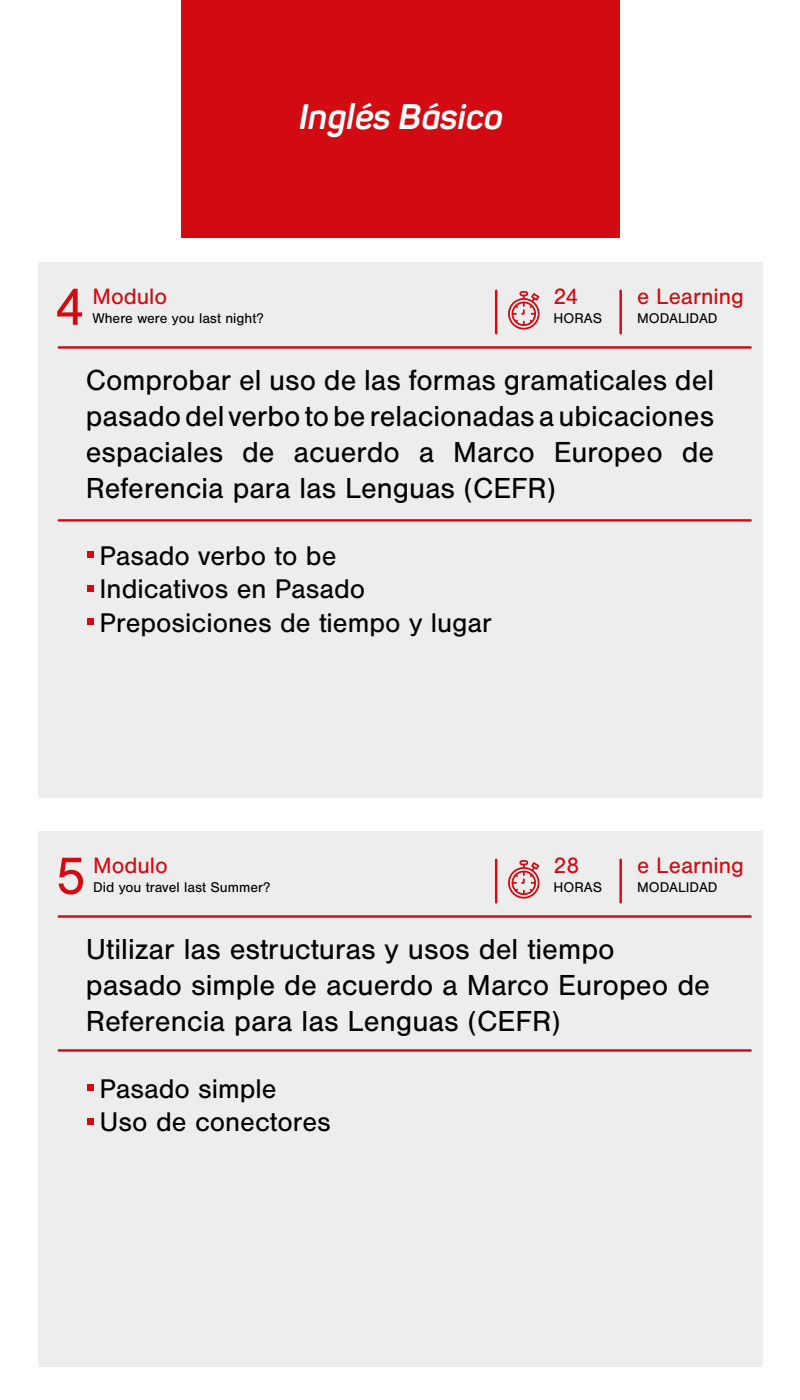
<style>
.page{position:relative;width:800px;height:1400px;background:#fff}
.page>*{position:absolute;margin:0;border:0;box-sizing:border-box;transform-origin:0 0}
.t1{font:54.7px "Nimbus Sans EETOT";color:#d20a11}
.t2{font:italic 700 35px "Panton";color:#fff}
.t3{font:30px/36px "Nimbus Sans EETOT";color:#000}
.t4{font:28px/33.6px "Nimbus Sans EETOT";color:#000}
.t5{font:23.1px "Nimbus Sans EETOT";color:#d20a11}
.t6{font:14.6px "Nimbus Sans EETOT";color:#000}
</style>
<div class="page">
<div style="left:182px;top:0;width:438px;height:238px;background:#d20a11"></div>
<div style="left:38px;top:831px;width:724px;height:536px;background:#ededed"></div>
<div style="left:87px;top:1084px;width:7px;height:7px;background:#d20a11"></div>
<div style="left:87px;top:1118px;width:7px;height:7px;background:#d20a11"></div>
<hr style="left:495px;top:860px;width:2px;height:42px;background:#d20a11">
<hr style="left:619px;top:860px;width:3px;height:42px;background:#d20a11">
<svg style="left:508px;top:860px;width:32px;height:39px"></svg>
<hr style="left:59px;top:915px;width:692px;height:3px;background:#d20a11">
<hr style="left:59px;top:1049px;width:692px;height:3px;background:#d20a11">
<div style="left:38px;top:262px;width:724px;height:536px;background:#ededed"></div>
<div style="left:87px;top:551px;width:7px;height:7px;background:#d20a11"></div>
<div style="left:87px;top:585px;width:7px;height:7px;background:#d20a11"></div>
<div style="left:87px;top:618px;width:7px;height:7px;background:#d20a11"></div>
<hr style="left:495px;top:291px;width:2px;height:42px;background:#d20a11">
<hr style="left:619px;top:291px;width:3px;height:42px;background:#d20a11">
<svg style="left:508px;top:291px;width:32px;height:39px"></svg>
<hr style="left:59px;top:346px;width:692px;height:3px;background:#d20a11">
<hr style="left:59px;top:519px;width:692px;height:3px;background:#d20a11">
<p class="t2" style="left:299px;top:95px;width:205px">Inglés Básico</p>
<h1 class="t1" style="left:54px;top:277px;width:32px">4</h1>
<p class="t5" style="left:92px;top:284px;width:76px">Modulo</p>
<p class="t5" style="left:554px;top:284px;width:27px">24</p>
<p class="t5" style="left:637px;top:284px;width:108px">e Learning</p>
<p class="t6" style="left:92px;top:311px;width:173px">Where were you last night?</p>
<p class="t6" style="left:554px;top:311px;width:50px">HORAS</p>
<p class="t6" style="left:637px;top:310px;width:82px">MODALIDAD</p>
<p class="t3" style="left:86px;top:362px;width:630px;text-align:justify">Comprobar el uso de las formas gramaticales del pasado del verbo to be relacionadas a ubicaciones espaciales de acuerdo a Marco Europeo de Referencia para las Lenguas (CEFR)</p>
<p class="t4" style="left:100px;top:539px;width:394px">Pasado verbo to be<br>Indicativos en Pasado<br>Preposiciones de tiempo y lugar</p>
<h1 class="t1" style="left:55px;top:846px;width:32px">5</h1>
<p class="t5" style="left:93px;top:853px;width:76px">Modulo</p>
<p class="t5" style="left:554px;top:853px;width:27px">28</p>
<p class="t5" style="left:637px;top:853px;width:108px">e Learning</p>
<p class="t6" style="left:93px;top:880px;width:179px">Did you travel last Summer?</p>
<p class="t6" style="left:554px;top:880px;width:50px">HORAS</p>
<p class="t6" style="left:637px;top:879px;width:82px">MODALIDAD</p>
<p class="t3" style="left:86px;top:931px;width:626px">Utilizar las estructuras y usos del tiempo pasado simple de acuerdo a Marco Europeo de<br>Referencia para las Lenguas (CEFR)</p>
<p class="t4" style="left:100px;top:1072px;width:233px">Pasado simple<br>Uso de conectores</p>
</div>
